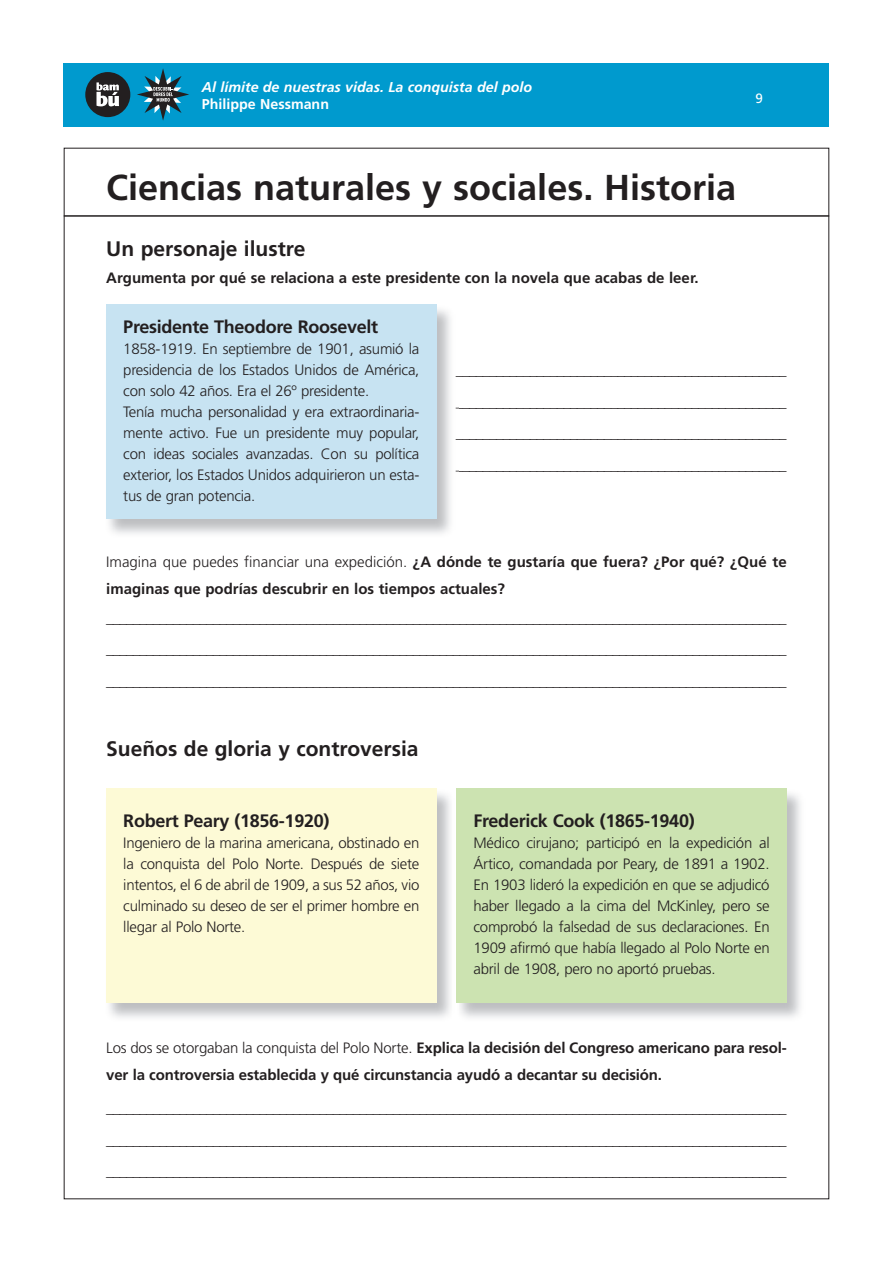
<style>
.page{position:relative;width:893px;height:1263px;background:#fff}
.page>*{position:absolute;margin:0;border:0;box-sizing:border-box;transform-origin:0 0}
.t1{font:700 36px "Frutiger";color:#231f20}
.t2{font:700 21px "Frutiger";color:#231f20}
.t3{font:700 18px "Frutiger";letter-spacing:-.015em;color:#231f20}
.t4{font:300 15px/21px "Frutiger";letter-spacing:-.015em;color:#231f20;text-align:justify}
.t5{font:700 15px/27px "Frutiger";color:#231f20}
.t6{font:italic 700 14.25px "Frutiger";color:#fff}
.t7{font:700 14.25px "Frutiger";color:#fff}
.t8{font:13.5px "Frutiger";color:#fff}
.s1{font-weight:300}
</style>
<div class="page">
<div style="left:64px;top:64px;width:765px;height:63px;background:#009ace"></div>
<hr style="left:64px;top:215px;width:765px;height:2px;background:#231f20">
<div style="left:85px;top:72px;width:45px;height:45px;background:#231f20;border-radius:50%"></div>
<svg style="left:96px;top:82px;width:23px;height:24px"></svg>
<svg style="left:137px;top:68px;width:52px;height:53px"></svg>
<div style="left:106px;top:305px;width:330px;height:214px;background:#c7e3f2"></div>
<img style="left:106px;top:788px;width:695px;height:230px">
<div style="left:106px;top:788px;width:330px;height:214px;background:#fdfad6"></div>
<img style="left:452px;top:788px;width:7px;height:230px">
<div style="left:456px;top:788px;width:331px;height:214px;background:#cce3b1"></div>
<p class="t6" style="left:202px;top:81px;width:332px">Al límite de nuestras vidas. La conquista del polo</p>
<p class="t7" style="left:202px;top:99px;width:129px">Philippe Nessmann</p>
<p class="t8" style="left:755px;top:92px;width:9px">9</p>
<h1 class="t1" style="left:106px;top:173px;width:631px">Ciencias naturales y sociales. Historia</h1>
<h2 class="t2" style="left:106px;top:240px;width:201px">Un personaje ilustre</h2>
<p class="t5" style="left:106px;top:266px;width:594px">Argumenta por qué se relaciona a este presidente con la novela que acabas de leer.</p>
<p class="t3" style="left:123px;top:319px;width:256px">Presidente Theodore Roosevelt</p>
<p class="t4" style="left:123px;top:339px;width:298px;text-align:left">1858-1919. En septiembre de 1901, asumió la presidencia de los Estados Unidos de América, con solo 42 años. Era el 26º presidente.<br>Tenía mucha personalidad y era extraordinaria&shy;mente activo. Fue un presidente muy popular, con ideas sociales avanzadas. Con su política exterior, los Estados Unidos adquirieron un esta&shy;tus de gran potencia.</p>
<p class="t4" style="left:456px;top:355px;width:332px;line-height:31.5px">_________________________________________________ _________________________________________________ _________________________________________________ _________________________________________________</p>
<p class="t5" style="left:106px;top:549px;width:682px"><span class="s1">Imagina que puedes financiar una expedición.</span> ¿A dónde te gustaría que fuera? ¿Por qué? ¿Qué te imaginas que podrías descubrir en los tiempos actuales?</p>
<p class="t4" style="left:106px;top:603px;width:682px;line-height:31.5px">______________________________________________________________________________________________________ ______________________________________________________________________________________________________ ______________________________________________________________________________________________________</p>
<h2 class="t2" style="left:106px;top:740px;width:314px">Sueños de gloria y controversia</h2>
<p class="t3" style="left:123px;top:813px;width:208px">Robert Peary (1856-1920)</p>
<p class="t4" style="left:123px;top:833px;width:298px">Ingeniero de la marina americana, obstinado en la conquista del Polo Norte. Después de siete intentos, el 6 de abril de 1909, a sus 52 años, vio culminado su deseo de ser el primer hombre en llegar al Polo Norte.</p>
<p class="t3" style="left:473px;top:813px;width:223px">Frederick Cook (1865-1940)</p>
<p class="t4" style="left:473px;top:833px;width:298px">Médico cirujano; participó en la expedición al Ártico, comandada por Peary, de 1891 a 1902.<br>En 1903 lideró la expedición en que se adjudicó haber llegado a la cima del McKinley, pero se comprobó la falsedad de sus declaraciones. En 1909 afirmó que había llegado al Polo Norte en abril de 1908, pero no aportó pruebas.</p>
<p class="t5" style="left:106px;top:1035px;width:682px"><span class="s1">Los dos se otorgaban la conquista del Polo Norte.</span> Explica la decisión del Congreso americano para resol&shy;ver la controversia establecida y qué circunstancia ayudó a decantar su decisión.</p>
<p class="t4" style="left:106px;top:1093px;width:682px;line-height:31.5px">______________________________________________________________________________________________________ ______________________________________________________________________________________________________ ______________________________________________________________________________________________________</p>
</div>
